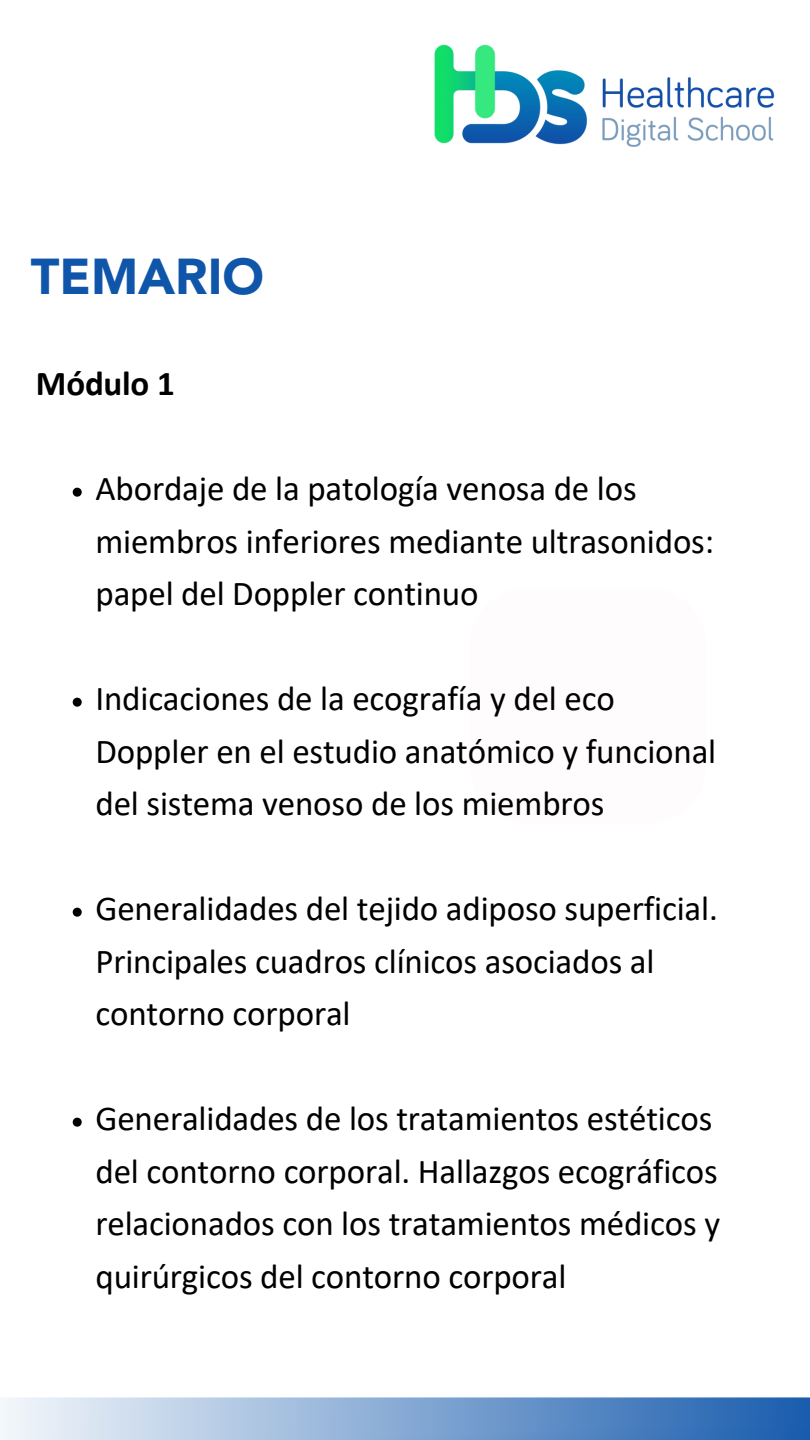
<style>
.page{position:relative;width:810px;height:1440px;background:#fff}
.page>*{position:absolute;margin:0;border:0;box-sizing:border-box;transform-origin:0 0}
.t1{font:900 50px "Avenir LT Std";color:#0f55aa}
.t2{font:35px/52.5px "Calibri";letter-spacing:-.005em;color:#000}
.t3{font:700 35px "Calibri";letter-spacing:-.005em;color:#000}
</style>
<div class="page">
<img style="left:434px;top:44px;width:341px;height:103px">
<svg style="left:73px;top:488px;width:9px;height:9px"></svg>
<svg style="left:73px;top:698px;width:9px;height:9px"></svg>
<svg style="left:73px;top:908px;width:9px;height:9px"></svg>
<svg style="left:73px;top:1118px;width:9px;height:9px"></svg>
<svg style="left:0;top:1397px;width:810px;height:43px;background:#87aad4"></svg>
<p class="t1" style="left:31px;top:256px;width:235px">TEMARIO</p>
<p class="t3" style="left:36px;top:369px;width:140px">Módulo 1</p>
<h1 class="t2" style="left:95px;top:465px;width:620px">Abordaje de la patología venosa de los miembros inferiores mediante ultrasonidos: papel del Doppler continuo</h1>
<h2 class="t2" style="left:95px;top:675px;width:622px">Indicaciones de la ecografía y del eco<br>Doppler en el estudio anatómico y funcional del sistema venoso de los miembros</h2>
<p class="t2" style="left:95px;top:885px;width:624px">Generalidades del tejido adiposo superficial.<br>Principales cuadros clínicos asociados al contorno corporal</p>
<p class="t2" style="left:95px;top:1095px;width:626px">Generalidades de los tratamientos estéticos del contorno corporal. Hallazgos ecográficos relacionados con los tratamientos médicos y quirúrgicos del contorno corporal</p>
</div>
